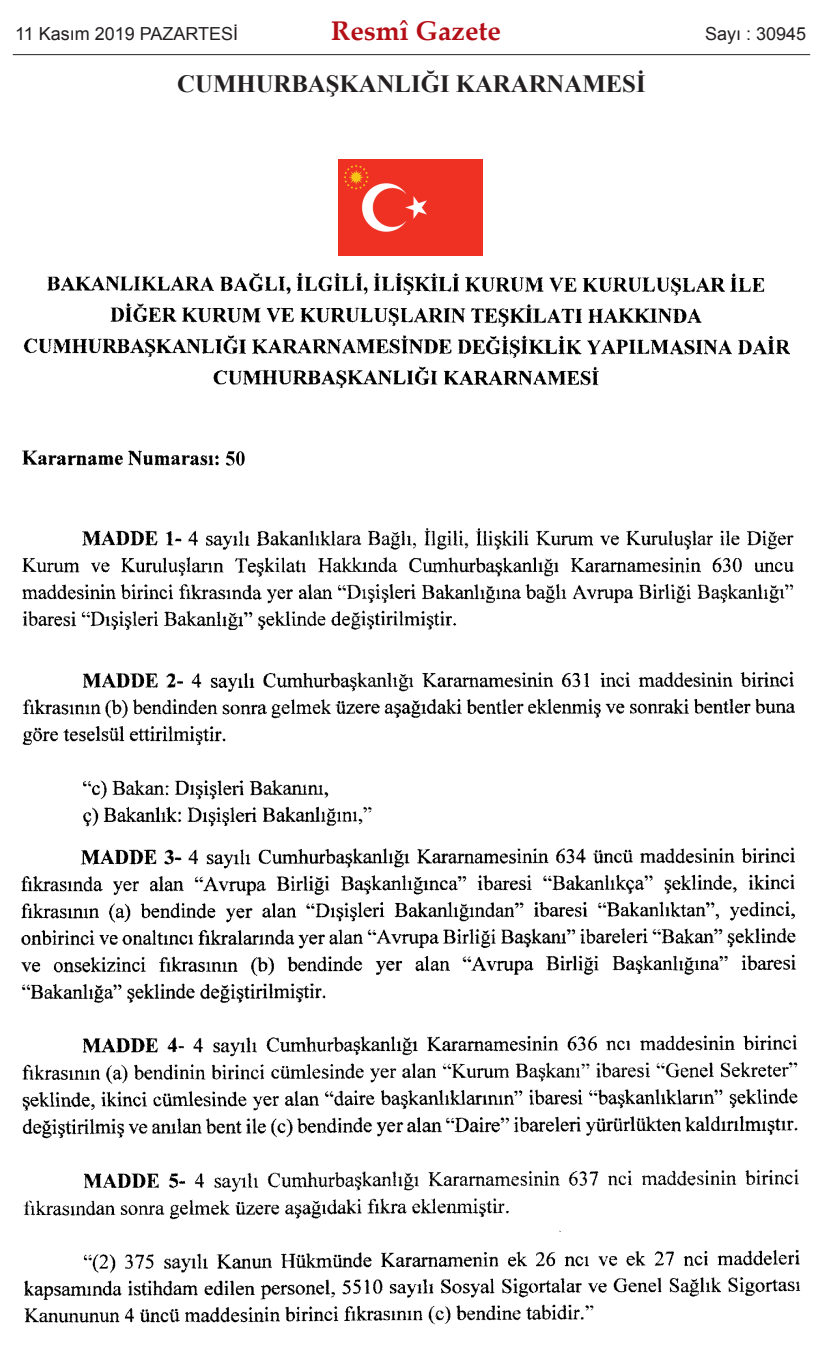
<style>
.page{position:relative;width:823px;height:1348px;background:#fff}
.page>*{position:absolute;margin:0;border:0;box-sizing:border-box;transform-origin:0 0}
.t1{font:700 27px "Palatino Linotype";color:#b40e16}
.t2{font:700 24.75px "Times New Roman";color:#231f20}
.t3{font:18px "Arial";color:#231f20}
</style>
<div class="page">
<img style="left:339px;top:159px;width:143px;height:96px">
<img style="left:22px;top:272px;width:773px;height:555px">
<svg style="left:21px;top:847px;width:780px;height:478px"></svg>
<hr style="left:13px;top:54px;width:797px;height:1px;background:#231f20">
<p class="t3" style="left:15px;top:24px;width:225px">11 Kasım 2019 PAZARTESİ</p>
<h1 class="t1" style="left:331px;top:20px;width:171px">Resmî Gazete</h1>
<p class="t3" style="left:705px;top:24px;width:103px">Sayı : 30945</p>
<h2 class="t2" style="left:177px;top:70px;width:470px">CUMHURBAŞKANLIĞI KARARNAMESİ</h2>
</div>
